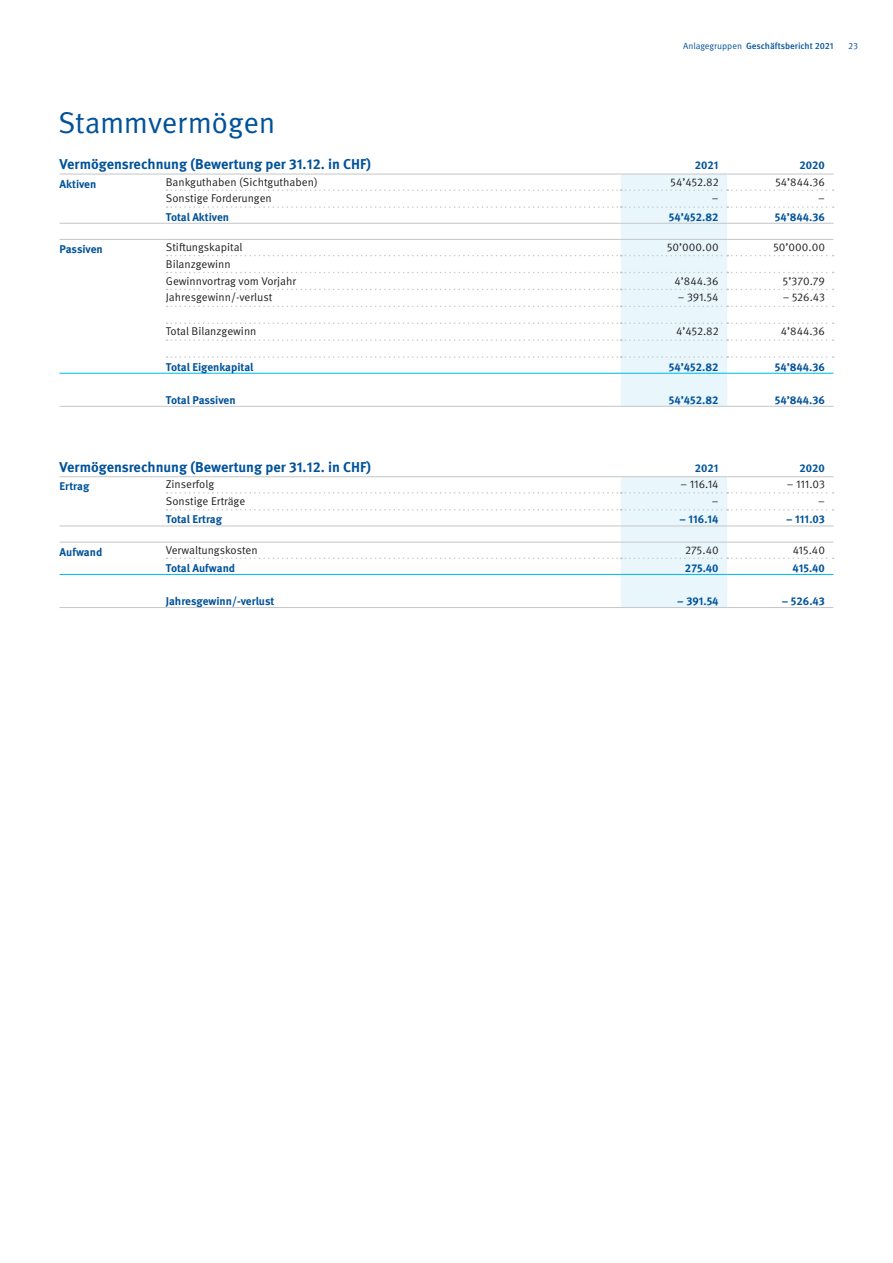
<style>
.page{position:relative;width:893px;height:1263px;background:#fff}
.page>*{position:absolute;margin:0;border:0;box-sizing:border-box;transform-origin:0 0}
.t1{font:30px "Meta OT";letter-spacing:-.01em;color:#01529a}
.t2{font:700 14.25px "Meta OT";color:#01529a}
.t3{font:11.25px/17px "Meta OT Norm";color:#231f20}
.t4{font:700 11.25px "Meta OT";color:#01529a}
.t5{font:500 9px "Meta OT";color:#01529a}
.t6{font:9px "Meta OT";color:#01529a}
.s1{font-weight:400}
</style>
<div class="page">
<svg style="left:167px;top:174px;width:667px;height:232px"></svg>
<hr style="left:60px;top:373px;width:106px;height:1px;background:#01bdf2">
<hr style="left:166px;top:373px;width:455px;height:1px;background:#01bdf2">
<hr style="left:621px;top:373px;width:106px;height:1px;background:#01bdf2">
<hr style="left:727px;top:373px;width:106px;height:1px;background:#01bdf2">
<hr style="left:60px;top:173px;width:106px;height:2px;background:#c7c8ca">
<hr style="left:166px;top:173px;width:455px;height:2px;background:#c7c8ca">
<hr style="left:621px;top:173px;width:106px;height:2px;background:#c7c8ca">
<hr style="left:727px;top:173px;width:106px;height:2px;background:#c7c8ca">
<hr style="left:60px;top:223px;width:106px;height:1px;background:#c7c8ca">
<hr style="left:166px;top:223px;width:455px;height:1px;background:#c7c8ca">
<hr style="left:621px;top:223px;width:106px;height:1px;background:#c7c8ca">
<hr style="left:727px;top:223px;width:106px;height:1px;background:#c7c8ca">
<hr style="left:60px;top:239px;width:106px;height:1px;background:#c7c8ca">
<hr style="left:166px;top:239px;width:455px;height:1px;background:#c7c8ca">
<hr style="left:621px;top:239px;width:106px;height:1px;background:#c7c8ca">
<hr style="left:727px;top:239px;width:106px;height:1px;background:#c7c8ca">
<hr style="left:60px;top:406px;width:106px;height:1px;background:#c7c8ca">
<hr style="left:166px;top:406px;width:455px;height:1px;background:#c7c8ca">
<hr style="left:621px;top:406px;width:106px;height:1px;background:#c7c8ca">
<hr style="left:727px;top:406px;width:106px;height:1px;background:#c7c8ca">
<svg style="left:167px;top:477px;width:667px;height:130px"></svg>
<hr style="left:60px;top:574px;width:106px;height:1px;background:#01bdf2">
<hr style="left:166px;top:574px;width:455px;height:1px;background:#01bdf2">
<hr style="left:621px;top:574px;width:106px;height:1px;background:#01bdf2">
<hr style="left:727px;top:574px;width:106px;height:1px;background:#01bdf2">
<hr style="left:60px;top:476px;width:106px;height:1px;background:#c7c8ca">
<hr style="left:166px;top:476px;width:455px;height:1px;background:#c7c8ca">
<hr style="left:621px;top:476px;width:106px;height:1px;background:#c7c8ca">
<hr style="left:727px;top:476px;width:106px;height:1px;background:#c7c8ca">
<hr style="left:60px;top:525px;width:106px;height:1px;background:#c7c8ca">
<hr style="left:166px;top:525px;width:455px;height:1px;background:#c7c8ca">
<hr style="left:621px;top:525px;width:106px;height:1px;background:#c7c8ca">
<hr style="left:727px;top:525px;width:106px;height:1px;background:#c7c8ca">
<hr style="left:60px;top:542px;width:106px;height:1px;background:#c7c8ca">
<hr style="left:166px;top:542px;width:455px;height:1px;background:#c7c8ca">
<hr style="left:621px;top:542px;width:106px;height:1px;background:#c7c8ca">
<hr style="left:727px;top:542px;width:106px;height:1px;background:#c7c8ca">
<hr style="left:60px;top:607px;width:106px;height:1px;background:#c7c8ca">
<hr style="left:166px;top:607px;width:455px;height:1px;background:#c7c8ca">
<hr style="left:621px;top:607px;width:106px;height:1px;background:#c7c8ca">
<hr style="left:727px;top:607px;width:106px;height:1px;background:#c7c8ca">
<p class="t5" style="left:683px;top:40px;width:152px"><span class="s1">Anlagegruppen</span> Geschäftsbericht 2021</p>
<p class="t6" style="left:848px;top:40px;width:12px">23</p>
<h1 class="t1" style="left:58px;top:105px;width:219px">Stammvermögen</h1>
<p class="t2" style="left:60px;top:155px;width:313px">Vermögensrechnung (Bewertung per 31.12. in CHF)</p>
<p class="t4" style="left:695px;top:158px;width:25px">2021</p>
<p class="t4" style="left:799px;top:158px;width:27px">2020</p>
<p class="t4" style="left:60px;top:177px;width:38px">Aktiven</p>
<p class="t3" style="left:166px;top:173px;width:153px">Bankguthaben (Sichtguthaben)</p>
<p class="t3" style="left:671px;top:173px;width:50px">54’452.82</p>
<p class="t3" style="left:775px;top:173px;width:51px">54’844.36</p>
<p class="t3" style="left:166px;top:190px;width:108px">Sonstige Forderungen</p>
<p class="t3" style="left:712px;top:190px;width:8px">–</p>
<p class="t3" style="left:818px;top:190px;width:8px">–</p>
<p class="t4" style="left:166px;top:210px;width:65px">Total Aktiven</p>
<p class="t4" style="left:669px;top:210px;width:51px">54’452.82</p>
<p class="t4" style="left:775px;top:210px;width:52px">54’844.36</p>
<p class="t4" style="left:60px;top:242px;width:45px">Passiven</p>
<p class="t3" style="left:166px;top:239px;width:78px">Stiftungskapital</p>
<p class="t3" style="left:667px;top:239px;width:53px">50’000.00</p>
<p class="t3" style="left:773px;top:239px;width:53px">50’000.00</p>
<p class="t3" style="left:166px;top:255px;width:132px">Bilanzgewinn<br>Gewinnvortrag vom Vorjahr</p>
<p class="t3" style="left:675px;top:272px;width:46px">4’844.36</p>
<p class="t3" style="left:783px;top:272px;width:44px">5’370.79</p>
<p class="t3" style="left:166px;top:289px;width:108px">Jahresgewinn/-verlust</p>
<p class="t3" style="left:678px;top:289px;width:42px">– 391.54</p>
<p class="t3" style="left:783px;top:289px;width:44px">– 526.43</p>
<p class="t3" style="left:166px;top:323px;width:92px">Total Bilanzgewinn</p>
<p class="t3" style="left:676px;top:323px;width:44px">4’452.82</p>
<p class="t3" style="left:781px;top:323px;width:46px">4’844.36</p>
<p class="t4" style="left:166px;top:360px;width:89px">Total Eigenkapital</p>
<p class="t4" style="left:669px;top:360px;width:51px">54’452.82</p>
<p class="t4" style="left:775px;top:360px;width:52px">54’844.36</p>
<p class="t4" style="left:166px;top:393px;width:71px">Total Passiven</p>
<p class="t4" style="left:669px;top:393px;width:51px">54’452.82</p>
<p class="t4" style="left:775px;top:393px;width:52px">54’844.36</p>
<p class="t2" style="left:60px;top:458px;width:313px">Vermögensrechnung (Bewertung per 31.12. in CHF)</p>
<p class="t4" style="left:695px;top:461px;width:25px">2021</p>
<p class="t4" style="left:799px;top:461px;width:27px">2020</p>
<p class="t4" style="left:60px;top:479px;width:31px">Ertrag</p>
<p class="t3" style="left:166px;top:476px;width:50px">Zinserfolg</p>
<p class="t3" style="left:681px;top:476px;width:40px">– 116.14</p>
<p class="t3" style="left:787px;top:476px;width:40px">– 111.03</p>
<p class="t3" style="left:166px;top:493px;width:81px">Sonstige Erträge</p>
<p class="t3" style="left:712px;top:493px;width:8px">–</p>
<p class="t3" style="left:818px;top:493px;width:8px">–</p>
<p class="t4" style="left:166px;top:512px;width:58px">Total Ertrag</p>
<p class="t4" style="left:679px;top:512px;width:41px">– 116.14</p>
<p class="t4" style="left:786px;top:512px;width:40px">– 111.03</p>
<p class="t4" style="left:60px;top:545px;width:44px">Aufwand</p>
<p class="t3" style="left:166px;top:542px;width:93px">Verwaltungskosten</p>
<p class="t3" style="left:685px;top:542px;width:35px">275.40</p>
<p class="t3" style="left:793px;top:542px;width:34px">415.40</p>
<p class="t4" style="left:166px;top:561px;width:71px">Total Aufwand</p>
<p class="t4" style="left:685px;top:561px;width:35px">275.40</p>
<p class="t4" style="left:792px;top:561px;width:34px">415.40</p>
<p class="t4" style="left:166px;top:594px;width:110px">Jahresgewinn/-verlust</p>
<p class="t4" style="left:677px;top:594px;width:43px">– 391.54</p>
<p class="t4" style="left:782px;top:594px;width:45px">– 526.43</p>
</div>
